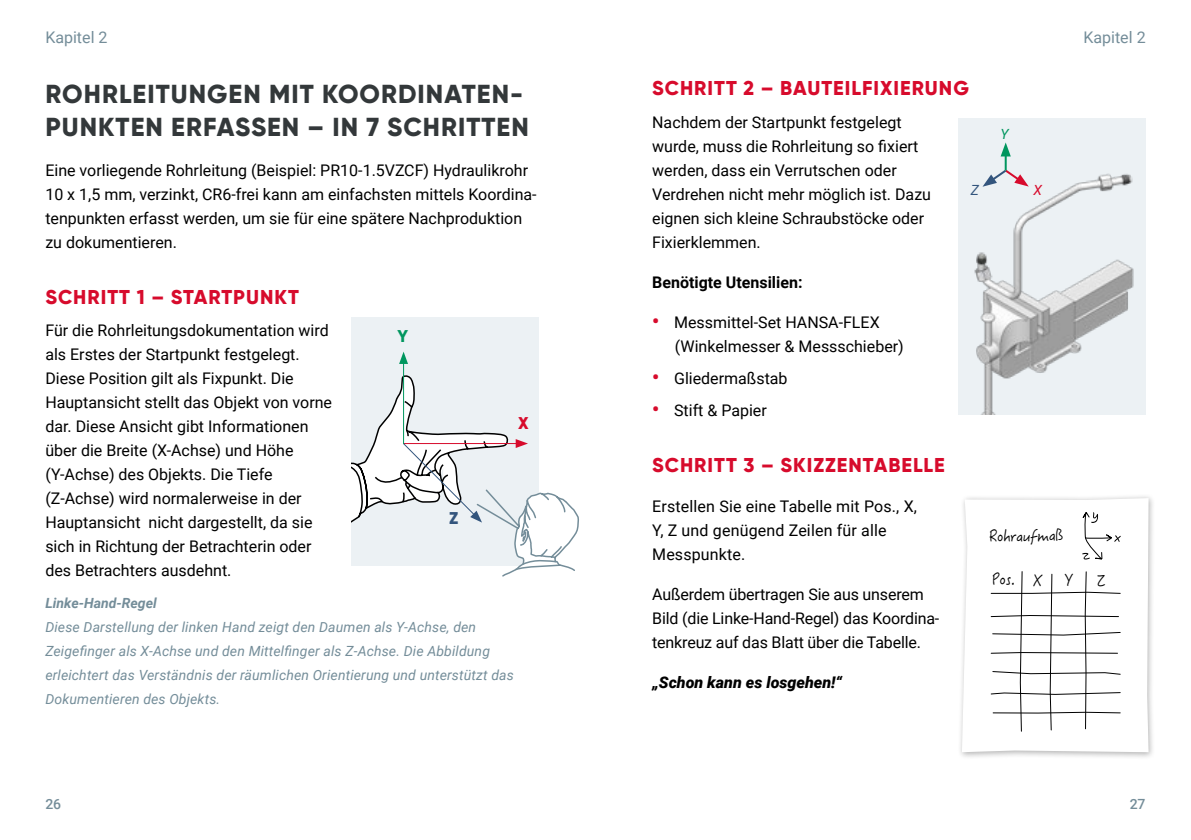
<style>
.page{position:relative;width:1191px;height:840px;background:#fff}
.page>*{position:absolute;margin:0;border:0;box-sizing:border-box;transform-origin:0 0}
.t1{font:800 26px/32px "Gilroy";letter-spacing:.04em;color:#33383a}
.t2{font:800 20px "Gilroy";letter-spacing:.05em;color:#d70b2c}
.t3{font:800 17px "Gilroy";color:#d70b2c}
.t4{font:800 17px "Gilroy";color:#33557d}
.t5{font:16px/24px "Roboto";color:#000}
.t6{font:italic 900 16px "Roboto";color:#000}
.t7{font:700 16px "Roboto";color:#000}
.t8{font:16px "Hanzi Pen TC W3";color:#000}
.t9{font:16px "Roboto";color:#748d99}
.t10{font:italic 14px/24px "Roboto";letter-spacing:.01em;color:#748d99}
.t11{font:italic 700 14px "Roboto";color:#748d99}
.t12{font:500 14px "Roboto";color:#748d99}
.t13{font:italic 14px "Roboto";color:#00965e}
.t14{font:italic 14px "Roboto";color:#33557d}
.t15{font:italic 14px "Roboto";color:#d70b2c}
.s1{font-weight:700;font-size:20px;color:#d70b2c}
</style>
<div class="page">
<div style="left:351px;top:316px;width:188px;height:249px;background:#ecf1f4"></div>
<hr style="left:403px;top:360px;width:1px;height:83px;background:#00965e">
<svg style="left:399px;top:351px;width:9px;height:13px"></svg>
<img style="left:958px;top:118px;width:187px;height:296px">
<svg style="left:982px;top:142px;width:46px;height:45px;background:#d6dadd"></svg>
<div style="left:957px;top:492px;width:198px;height:267px;background:#000;opacity:.3"></div>
<svg style="left:962px;top:498px;width:186px;height:253px"></svg>
<svg style="left:990px;top:570px;width:130px;height:161px"></svg>
<svg style="left:1056px;top:507px;width:64px;height:52px"></svg>
<svg style="left:351px;top:374px;width:228px;height:203px"></svg>
<p class="t9" style="left:45px;top:26px;width:64px">Kapitel 2</p>
<p class="t9" style="left:1083px;top:26px;width:64px">Kapitel 2</p>
<h1 class="t1" style="left:45px;top:78px;width:485px">ROHRLEITUNGEN MIT KOORDINATEN-<br>PUNKTEN ERFASSEN – IN 7 SCHRITTEN</h1>
<p class="t5" style="left:45px;top:157px;width:493px">Eine vorliegende Rohrleitung (Beispiel: PR10-1.5VZCF) Hydraulikrohr 10 x 1,5 mm, verzinkt, CR6-frei kann am einfachsten mittels Koordina&shy;tenpunkten erfasst werden, um sie für eine spätere Nachproduktion zu dokumentieren.</p>
<p class="t2" style="left:45px;top:284px;width:255px">SCHRITT 1 – STARTPUNKT</p>
<p class="t5" style="left:45px;top:317px;width:288px">Für die Rohrleitungsdokumentation wird als Erstes der Startpunkt festgelegt.<br>Diese Position gilt als Fixpunkt. Die Hauptansicht stellt das Objekt von vorne dar. Diese Ansicht gibt Informationen über die Breite (X-Achse) und Höhe (Y-Achse) des Objekts. Die Tiefe (Z-Achse) wird normalerweise in der Hauptansicht nicht dargestellt, da sie sich in Richtung der Betrachterin oder des Betrachters ausdehnt.</p>
<p class="t4" style="left:449px;top:507px;width:11px">Z</p>
<p class="t3" style="left:518px;top:412px;width:12px">X</p>
<p class="t11" style="left:45px;top:593px;width:113px">Linke-Hand-Regel</p>
<p class="t10" style="left:45px;top:614px;width:470px">Diese Darstellung der linken Hand zeigt den Daumen als Y-Achse, den Zeigefinger als X-Achse und den Mittelfinger als Z-Achse. Die Abbildung erleichtert das Verständnis der räumlichen Orientierung und unterstützt das Dokumentieren des Objekts.</p>
<p class="t2" style="left:652px;top:76px;width:318px">SCHRITT 2 – BAUTEILFIXIERUNG</p>
<p class="t5" style="left:652px;top:109px;width:280px">Nachdem der Startpunkt festgelegt wurde, muss die Rohrleitung so fixiert werden, dass ein Verrutschen oder Verdrehen nicht mehr möglich ist. Dazu eignen sich kleine Schraubstöcke oder Fixierklemmen.</p>
<p class="t7" style="left:652px;top:270px;width:152px">Benötigte Utensilien:</p>
<p class="t5" style="left:675px;top:309px;width:230px;text-indent:-23px"><span class="s1">•</span> Messmittel-Set HANSA-FLEX (Winkelmesser &amp; Messschieber)</p>
<p class="t5" style="left:652px;top:365px;width:137px"><span class="s1">•</span> Gliedermaßstab</p>
<p class="t5" style="left:652px;top:397px;width:116px"><span class="s1">•</span> Stift &amp; Papier</p>
<p class="t13" style="left:1000px;top:124px;width:10px">Y</p>
<p class="t14" style="left:970px;top:180px;width:10px">Z</p>
<p class="t15" style="left:1033px;top:180px;width:10px">X</p>
<p class="t2" style="left:652px;top:452px;width:294px">SCHRITT 3 – SKIZZENTABELLE</p>
<p class="t5" style="left:652px;top:493px;width:266px">Erstellen Sie eine Tabelle mit Pos., X,<br>Y, Z und genügend Zeilen für alle<br>Messpunkte.</p>
<p class="t5" style="left:652px;top:581px;width:289px">Außerdem übertragen Sie aus unserem<br>Bild (die Linke-Hand-Regel) das Koordina&shy;tenkreuz auf das Blatt über die Tabelle.</p>
<p class="t6" style="left:652px;top:670px;width:192px">„Schon kann es losgehen!“</p>
<p class="t8" style="left:988px;top:526px;width:76px;rotate:-1deg">Rohraufmaß</p>
<p class="t8" style="left:992px;top:568px;width:52px">Pos. X</p>
<p class="t8" style="left:1064px;top:569px;width:11px">Y</p>
<p class="t8" style="left:1097px;top:571px;width:10px">Z</p>
<p class="t12" style="left:45px;top:793px;width:17px">26</p>
<p class="t12" style="left:1129px;top:793px;width:17px">27</p>
</div>
